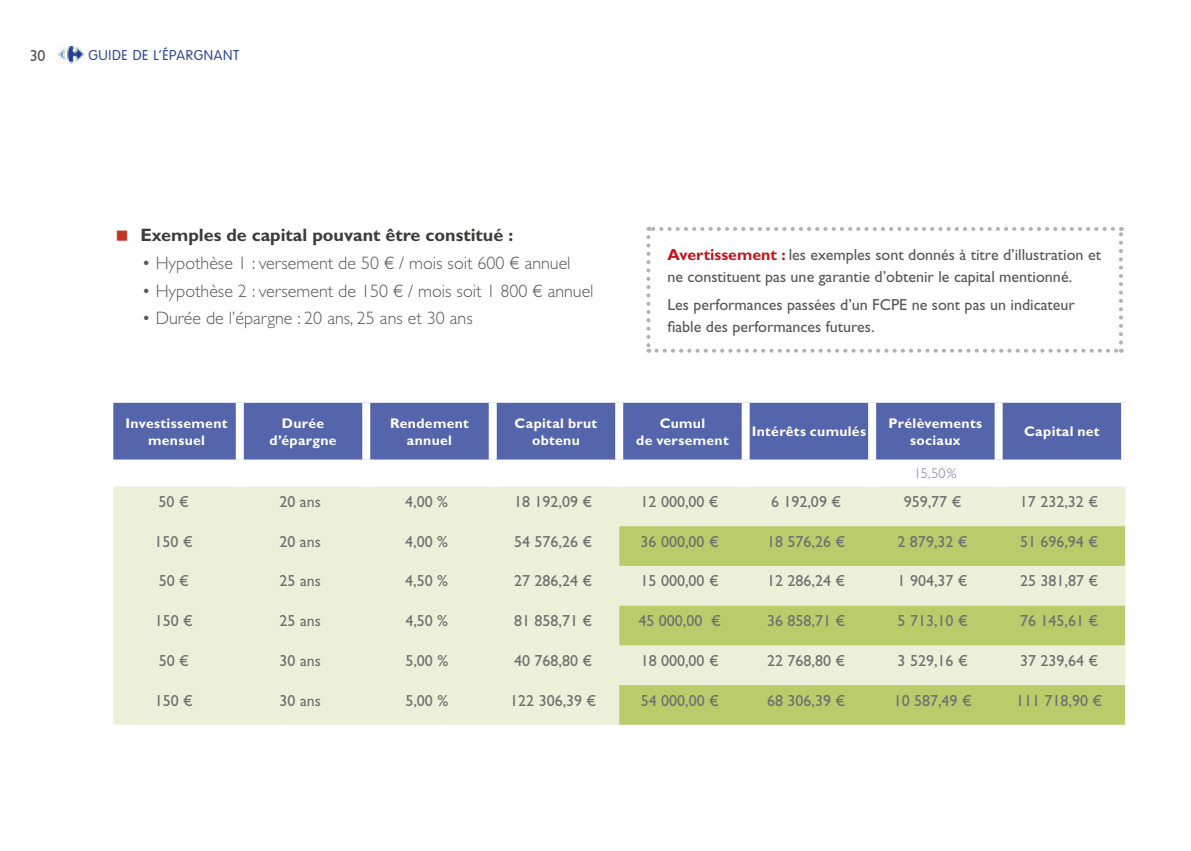
<style>
.page{position:relative;width:1191px;height:851px;background:#fff}
.page>*{position:absolute;margin:0;border:0;box-sizing:border-box;transform-origin:0 0}
.t1{font:300 18px "Gill Sans";color:#575756}
.t2{font:700 18px "Gill Sans";color:#3c3c3b}
.t3{font:16px "Gill Sans";color:#706f6f}
.t4{font:16px/22px "Gill Sans";color:#575756}
.t5{font:700 14px/16.8px "Gill Sans";letter-spacing:.025em;color:#fff;text-align:center}
.t6{font:300 14px "VAG Rounded";letter-spacing:.05em;color:#2c4798}
.t7{font:300 14px "Gill Sans";color:#8870ab}
.s1{font-weight:700;color:#c1171b}
</style>
<div class="page">
<img style="left:58px;top:47px;width:26px;height:17px">
<div style="left:113px;top:403px;width:1008px;height:56px;background:#5565ac"></div>
<div style="left:113px;top:486px;width:1012px;height:238px;background:#ecf0d9"></div>
<svg style="left:619px;top:526px;width:506px;height:198px;background:#cdda97"></svg>
<div style="left:236px;top:403px;width:8px;height:56px;background:#fff"></div>
<div style="left:362px;top:403px;width:8px;height:56px;background:#fff"></div>
<div style="left:489px;top:403px;width:8px;height:56px;background:#fff"></div>
<div style="left:615px;top:403px;width:8px;height:56px;background:#fff"></div>
<div style="left:741px;top:403px;width:8px;height:56px;background:#fff"></div>
<div style="left:868px;top:403px;width:8px;height:56px;background:#fff"></div>
<div style="left:994px;top:403px;width:8px;height:56px;background:#fff"></div>
<svg style="left:646px;top:237px;width:4px;height:115px"></svg>
<svg style="left:656px;top:348px;width:466px;height:4px"></svg>
<svg style="left:1119px;top:227px;width:4px;height:115px"></svg>
<svg style="left:648px;top:227px;width:465px;height:4px"></svg>
<p class="t4" style="left:30px;top:44px;width:17px">30</p>
<p class="t6" style="left:88px;top:47px;width:152px">GUIDE DE L’ÉPARGNANT</p>
<p class="t2" style="left:140px;top:224px;width:374px">Exemples de capital pouvant être constitué :</p>
<p class="t1" style="left:142px;top:253px;width:430px">• Hypothèse 1 : versement de 50 € / mois soit 600 € annuel</p>
<p class="t1" style="left:142px;top:280px;width:453px">• Hypothèse 2 : versement de 150 € / mois soit 1 800 € annuel</p>
<p class="t1" style="left:142px;top:308px;width:333px">• Durée de l’épargne : 20 ans, 25 ans et 30 ans</p>
<p class="t4" style="left:667px;top:243px;width:435px"><span class="s1">Avertissement :</span> les exemples sont donnés à titre d’illustration et ne constituent pas une garantie d’obtenir le capital mentionné.</p>
<p class="t4" style="left:667px;top:293px;width:409px">Les performances passées d’un FCPE ne sont pas un indicateur fiable des performances futures.</p>
<p class="t5" style="left:126px;top:415px;width:103px">Investissement mensuel</p>
<p class="t5" style="left:269px;top:415px;width:69px">Durée d’épargne</p>
<p class="t5" style="left:390px;top:415px;width:80px">Rendement annuel</p>
<p class="t5" style="left:514px;top:415px;width:84px">Capital brut obtenu</p>
<p class="t5" style="left:636px;top:415px;width:94px">Cumul<br>de versement</p>
<p class="t5" style="left:752px;top:423px;width:116px">Intérêts cumulés</p>
<p class="t5" style="left:888px;top:415px;width:95px">Prélèvements sociaux</p>
<p class="t5" style="left:1024px;top:423px;width:77px">Capital net</p>
<p class="t7" style="left:914px;top:465px;width:44px">15,50%</p>
<p class="t3" style="left:159px;top:492px;width:32px">50 €</p>
<p class="t3" style="left:279px;top:492px;width:43px">20 ans</p>
<p class="t3" style="left:405px;top:492px;width:44px">4,00 %</p>
<p class="t3" style="left:514px;top:492px;width:80px">18 192,09 €</p>
<p class="t3" style="left:640px;top:492px;width:80px">12 000,00 €</p>
<p class="t3" style="left:771px;top:492px;width:72px">6 192,09 €</p>
<p class="t3" style="left:903px;top:492px;width:59px">959,77 €</p>
<p class="t3" style="left:1020px;top:492px;width:80px">17 232,32 €</p>
<p class="t3" style="left:155px;top:532px;width:40px">150 €</p>
<p class="t3" style="left:279px;top:532px;width:43px">20 ans</p>
<p class="t3" style="left:405px;top:532px;width:44px">4,00 %</p>
<p class="t3" style="left:514px;top:532px;width:80px">54 576,26 €</p>
<p class="t3" style="left:640px;top:532px;width:80px">36 000,00 €</p>
<p class="t3" style="left:767px;top:532px;width:80px">18 576,26 €</p>
<p class="t3" style="left:897px;top:532px;width:72px">2 879,32 €</p>
<p class="t3" style="left:1020px;top:532px;width:80px">51 696,94 €</p>
<p class="t3" style="left:159px;top:571px;width:32px">50 €</p>
<p class="t3" style="left:279px;top:571px;width:43px">25 ans</p>
<p class="t3" style="left:405px;top:571px;width:44px">4,50 %</p>
<p class="t3" style="left:514px;top:571px;width:80px">27 286,24 €</p>
<p class="t3" style="left:640px;top:571px;width:80px">15 000,00 €</p>
<p class="t3" style="left:767px;top:571px;width:80px">12 286,24 €</p>
<p class="t3" style="left:897px;top:571px;width:72px">1 904,37 €</p>
<p class="t3" style="left:1020px;top:571px;width:80px">25 381,87 €</p>
<p class="t3" style="left:155px;top:611px;width:40px">150 €</p>
<p class="t3" style="left:279px;top:611px;width:43px">25 ans</p>
<p class="t3" style="left:405px;top:611px;width:44px">4,50 %</p>
<p class="t3" style="left:514px;top:611px;width:80px">81 858,71 €</p>
<p class="t3" style="left:638px;top:611px;width:84px">45 000,00 €</p>
<p class="t3" style="left:767px;top:611px;width:80px">36 858,71 €</p>
<p class="t3" style="left:897px;top:611px;width:72px">5 713,10 €</p>
<p class="t3" style="left:1020px;top:611px;width:80px">76 145,61 €</p>
<p class="t3" style="left:159px;top:651px;width:32px">50 €</p>
<p class="t3" style="left:280px;top:651px;width:43px">30 ans</p>
<p class="t3" style="left:405px;top:651px;width:44px">5,00 %</p>
<p class="t3" style="left:514px;top:651px;width:80px">40 768,80 €</p>
<p class="t3" style="left:640px;top:651px;width:80px">18 000,00 €</p>
<p class="t3" style="left:767px;top:651px;width:80px">22 768,80 €</p>
<p class="t3" style="left:897px;top:651px;width:72px">3 529,16 €</p>
<p class="t3" style="left:1020px;top:651px;width:80px">37 239,64 €</p>
<p class="t3" style="left:155px;top:690px;width:40px">150 €</p>
<p class="t3" style="left:280px;top:690px;width:43px">30 ans</p>
<p class="t3" style="left:405px;top:690px;width:44px">5,00 %</p>
<p class="t3" style="left:510px;top:690px;width:88px">122 306,39 €</p>
<p class="t3" style="left:640px;top:690px;width:80px">54 000,00 €</p>
<p class="t3" style="left:767px;top:690px;width:80px">68 306,39 €</p>
<p class="t3" style="left:893px;top:690px;width:80px">10 587,49 €</p>
<p class="t3" style="left:1016px;top:690px;width:88px">111 718,90 €</p>
</div>
